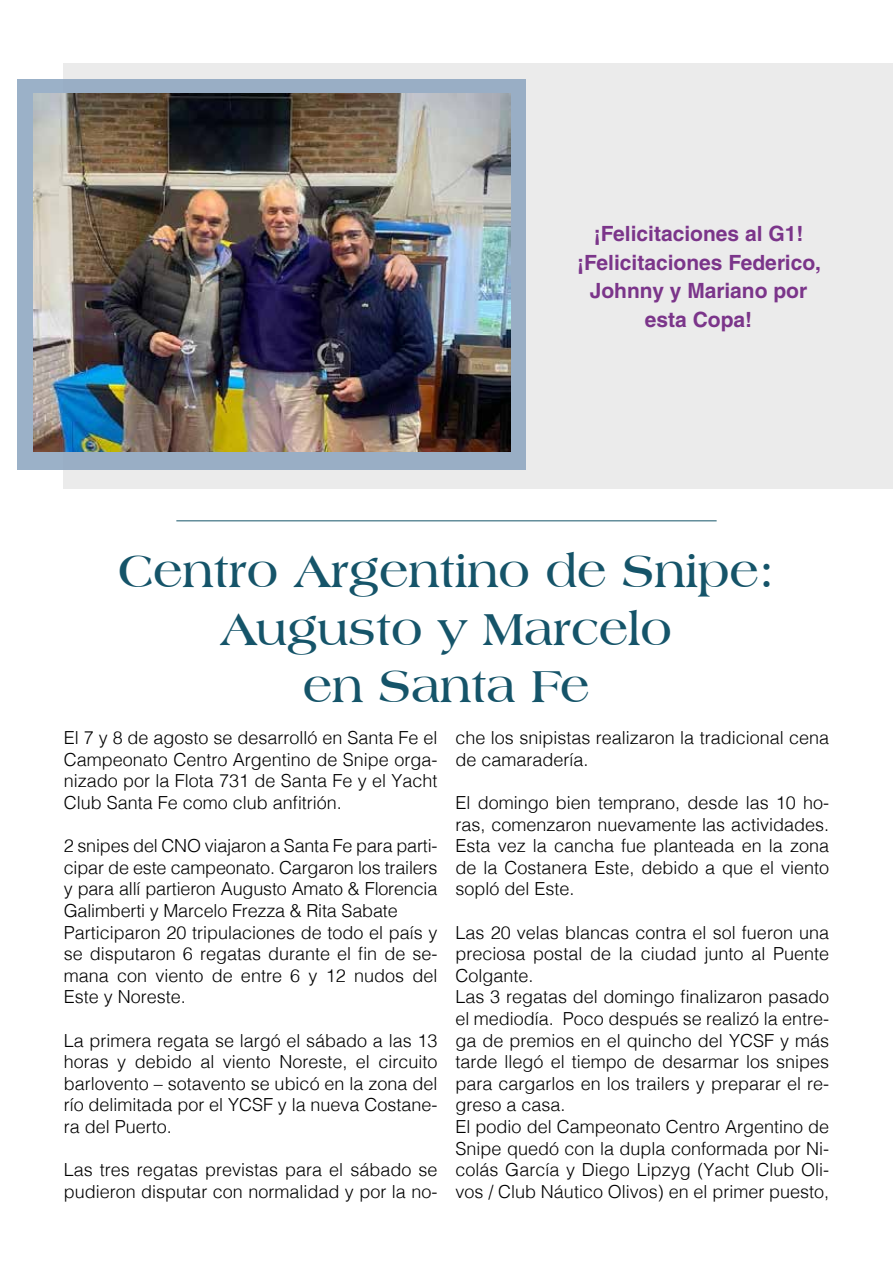
<style>
.page{position:relative;width:893px;height:1263px;background:#fff}
.page>*{position:absolute;margin:0;border:0;box-sizing:border-box;transform-origin:0 0}
.t1{font:700 48px/57.6px "Americana BT";color:#155469;text-align:center}
.t2{font:700 21px/28.5px "Helvetica LT Std";color:#7b358a;text-align:center}
.t3{font:300 18px/21.6px "Helvetica";color:#000}
</style>
<div class="page">
<div style="left:63px;top:64px;width:830px;height:425px;background:#ebebeb"></div>
<hr style="left:176px;top:520px;width:541px;height:1px;background:#155469">
<div style="left:18px;top:79px;width:508px;height:391px;background:#99aec5"></div>
<img style="left:34px;top:94px;width:477px;height:357px">
<p class="t2" style="left:577px;top:219px;width:245px">¡Felicitaciones al G1! ¡Felicitaciones Federico,<br>Johnny y Mariano por esta Copa!</p>
<h1 class="t1" style="left:118px;top:541px;width:658px">Centro Argentino de Snipe:<br>Augusto y Marcelo<br>en Santa Fe</h1>
<p class="t3" style="left:64px;top:726px;width:375px;text-align:justify">El 7 y 8 de agosto se desarrolló en Santa Fe el Campeonato Centro Argentino de Snipe orga&shy;nizado por la Flota 731 de Santa Fe y el Yacht Club Santa Fe como club anfitrión.</p>
<p class="t3" style="left:64px;top:834px;width:375px">2 snipes del CNO viajaron a Santa Fe para parti&shy;cipar de este campeonato. Cargaron los trailers y para allí partieron Augusto Amato &amp; Florencia Galimberti y Marcelo Frezza &amp; Rita Sabate Participaron 20 tripulaciones de todo el país y se disputaron 6 regatas durante el fin de se&shy;mana con viento de entre 6 y 12 nudos del Este y Noreste.</p>
<p class="t3" style="left:64px;top:1028px;width:375px;text-align:justify">La primera regata se largó el sábado a las 13 horas y debido al viento Noreste, el circuito barlovento – sotavento se ubicó en la zona del río delimitada por el YCSF y la nueva Costane&shy;ra del Puerto.</p>
<p class="t3" style="left:64px;top:1158px;width:375px">Las tres regatas previstas para el sábado se pudieron disputar con normalidad y por la no-</p>
<p class="t3" style="left:455px;top:726px;width:375px">che los snipistas realizaron la tradicional cena de camaradería.</p>
<p class="t3" style="left:455px;top:790px;width:375px;text-align:justify">El domingo bien temprano, desde las 10 ho&shy;ras, comenzaron nuevamente las actividades.<br>Esta vez la cancha fue planteada en la zona de la Costanera Este, debido a que el viento sopló del Este.</p>
<p class="t3" style="left:455px;top:920px;width:375px">Las 20 velas blancas contra el sol fueron una preciosa postal de la ciudad junto al Puente Colgante.<br>Las 3 regatas del domingo finalizaron pasado el mediodía. Poco después se realizó la entre&shy;ga de premios en el quincho del YCSF y más tarde llegó el tiempo de desarmar los snipes para cargarlos en los trailers y preparar el re&shy;greso a casa.<br>El podio del Campeonato Centro Argentino de Snipe quedó con la dupla conformada por Ni&shy;colás García y Diego Lipzyg (Yacht Club Oli&shy;vos / Club Náutico Olivos) en el primer puesto,</p>
</div>
